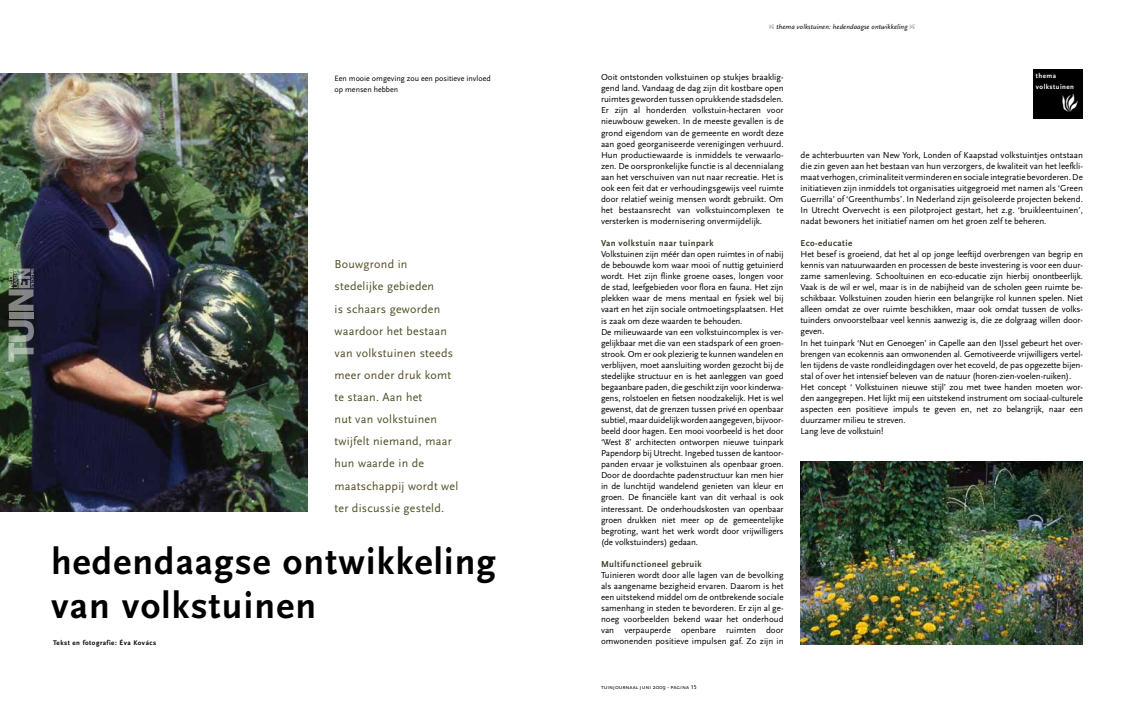
<style>
.page{position:relative;width:1134px;height:709px;background:#fff}
.page>*{position:absolute;margin:0;border:0;box-sizing:border-box;transform-origin:0 0}
.t1{font:700 38px/44px "Scala Sans";letter-spacing:.03em;color:#000}
.t2{font:26.4px "Woodtype Ornaments Std";color:#fff}
.t3{font:12px/22.1px "Scala Sans";letter-spacing:.02em;color:#524f26}
.t4{font:9px/11.1px "Scala Sans";letter-spacing:-.01em;color:#000;text-align:justify}
.t5{font:700 9px "Scala Sans";letter-spacing:.045em;color:#3f3e29}
.t6{font:8px/11px "Scala Sans";color:#000}
.t7{font:italic 7px "Scala Sans";letter-spacing:.02em;color:#000}
.t8{font:700 7px "Scala Sans";letter-spacing:.065em;color:#000}
.t9{font:700 7px/11px "Scala Sans";letter-spacing:.065em;color:#fff}
.t10{font:6px "Scala Sans Caps";color:#000}
.s1{font-family:"Type Embellishments One Let Plain";font-style:normal}
.s2{font-family:"Scala Sans"}
</style>
<div class="page">
<img style="left:0;top:74px;width:307px;height:437px">
<svg style="left:9px;top:312px;width:24px;height:7px"></svg>
<svg style="left:9px;top:268px;width:25px;height:43px"></svg>
<svg style="left:9px;top:320px;width:25px;height:42px"></svg>
<div style="left:1033px;top:69px;width:50px;height:50px;background:#000"></div>
<img style="left:801px;top:461px;width:282px;height:183px">
<p class="t6" style="left:334px;top:73px;width:158px">Een mooie omgeving zou een positieve invloed op mensen hebben</p>
<p class="t3" style="left:334px;top:253px;width:125px">Bouwgrond in stedelijke gebieden<br>is schaars geworden waardoor het bestaan van volkstuinen steeds meer onder druk komt te staan. Aan het<br>nut van volkstuinen twijfelt niemand, maar hun waarde in de maatschappij wordt wel ter discussie gesteld.</p>
<h1 class="t1" style="left:51px;top:540px;width:446px">hedendaagse ontwikkeling van volkstuinen</h1>
<p class="t8" style="left:53px;top:639px;width:105px">Tekst en fotografie: Éva Kovács</p>
<p class="t7" style="left:769px;top:23px;width:148px"><span class="s1">-</span> thema volkstuinen: hedendaagse ontwikkeling <span class="s1">-</span></p>
<p class="t4" style="left:601px;top:72px;width:184px">Ooit ontstonden volkstuinen op stukjes braaklig&shy;gend land. Vandaag de dag zijn dit kostbare open ruimtes geworden tussen oprukkende stadsdelen.<br>Er zijn al honderden volkstuin-hectaren voor nieuwbouw geweken. In de meeste gevallen is de grond eigendom van de gemeente en wordt deze aan goed georganiseerde verenigingen verhuurd.<br>Hun productiewaarde is inmiddels te verwaarlo&shy;zen. De oorspronkelijke functie is al decennialang aan het verschuiven van nut naar recreatie. Het is ook een feit dat er verhoudingsgewijs veel ruimte door relatief weinig mensen wordt gebruikt. Om het bestaansrecht van volkstuincomplexen te versterken is modernisering onvermijdelijk.</p>
<p class="t5" style="left:601px;top:238px;width:114px">Van volkstuin naar tuinpark</p>
<p class="t4" style="left:601px;top:249px;width:184px;text-align:left">Volkstuinen zijn méér dan open ruimtes in of nabij de bebouwde kom waar mooi of nuttig getuinierd wordt. Het zijn flinke groene oases, longen voor de stad, leefgebieden voor flora en fauna. Het zijn plekken waar de mens mentaal en fysiek wel bij vaart en het zijn sociale ontmoetingsplaatsen. Het is zaak om deze waarden te behouden.<br>De milieuwaarde van een volkstuincomplex is ver&shy;gelijkbaar met die van een stadspark of een groen&shy;strook. Om er ook plezierig te kunnen wandelen en verblijven, moet aansluiting worden gezocht bij de stedelijke structuur en is het aanleggen van goed begaanbare paden, die geschikt zijn voor kinderwa&shy;gens, rolstoelen en fietsen noodzakelijk. Het is wel gewenst, dat de grenzen tussen privé en openbaar subtiel, maar duidelijk worden aangegeven, bijvoor&shy;beeld door hagen. Een mooi voorbeeld is het door ‘West 8’ architecten ontworpen nieuwe tuinpark Papendorp bij Utrecht. Ingebed tussen de kantoor&shy;panden ervaar je volkstuinen als openbaar groen.<br>Door de doordachte padenstructuur kan men hier in de lunchtijd wandelend genieten van kleur en groen. De financiële kant van dit verhaal is ook interessant. De onderhoudskosten van openbaar groen drukken niet meer op de gemeentelijke begroting, want het werk wordt door vrijwilligers (de volkstuinders) gedaan.</p>
<p class="t5" style="left:601px;top:559px;width:102px">Multifunctioneel gebruik</p>
<p class="t4" style="left:601px;top:569px;width:184px">Tuinieren wordt door alle lagen van de bevolking als aangename bezigheid ervaren. Daarom is het een uitstekend middel om de ontbrekende sociale samenhang in steden te bevorderen. Er zijn al ge&shy;noeg voorbeelden bekend waar het onderhoud van verpauperde openbare ruimten door omwonenden positieve impulsen gaf. Zo zijn in</p>
<p class="t10" style="left:601px;top:683px;width:97px">tuinjournaal juni <span class="s2">2009</span> - pagina 15</p>
<p class="t9" style="left:1036px;top:71px;width:40px">thema volkstuinen</p>
<h2 class="t2" style="left:1062px;top:92px;width:17px">•</h2>
<p class="t4" style="left:800px;top:149px;width:284px">de achterbuurten van New York, Londen of Kaapstad volkstuintjes ontstaan die zin geven aan het bestaan van hun verzorgers, de kwaliteit van het leefkli&shy;maat verhogen, criminaliteit verminderen en sociale integratie bevorderen. De initiatieven zijn inmiddels tot organisaties uitgegroeid met namen als ‘Green Guerrilla’ of ‘Greenthumbs’. In Nederland zijn geïsoleerde projecten bekend.<br>In Utrecht Overvecht is een pilotproject gestart, het z.g. ‘bruikleentuinen’, nadat bewoners het initiatief namen om het groen zelf te beheren.</p>
<p class="t5" style="left:800px;top:238px;width:53px">Eco-educatie</p>
<p class="t4" style="left:800px;top:249px;width:284px;text-align:left">Het besef is groeiend, dat het al op jonge leeftijd overbrengen van begrip en kennis van natuurwaarden en processen de beste investering is voor een duur&shy;zame samenleving. Schooltuinen en eco-educatie zijn hierbij onontbeerlijk.<br>Vaak is de wil er wel, maar is in de nabijheid van de scholen geen ruimte be&shy;schikbaar. Volkstuinen zouden hierin een belangrijke rol kunnen spelen. Niet alleen omdat ze over ruimte beschikken, maar ook omdat tussen de volks&shy;tuinders onvoorstelbaar veel kennis aanwezig is, die ze dolgraag willen door&shy;geven.<br>In het tuinpark ‘Nut en Genoegen’ in Capelle aan den IJssel gebeurt het over&shy;brengen van ecokennis aan omwonenden al. Gemotiveerde vrijwilligers vertel&shy;len tijdens de vaste rondleidingdagen over het ecoveld, de pas opgezette bijen&shy;stal of over het intensief beleven van de natuur (horen-zien-voelen-ruiken).<br>Het concept ‘ Volkstuinen nieuwe stijl’ zou met twee handen moeten wor&shy;den aangegrepen. Het lijkt mij een uitstekend instrument om sociaal-culturele aspecten een positieve impuls te geven en, net zo belangrijk, naar een duurzamer milieu te streven.<br>Lang leve de volkstuin!</p>
</div>
